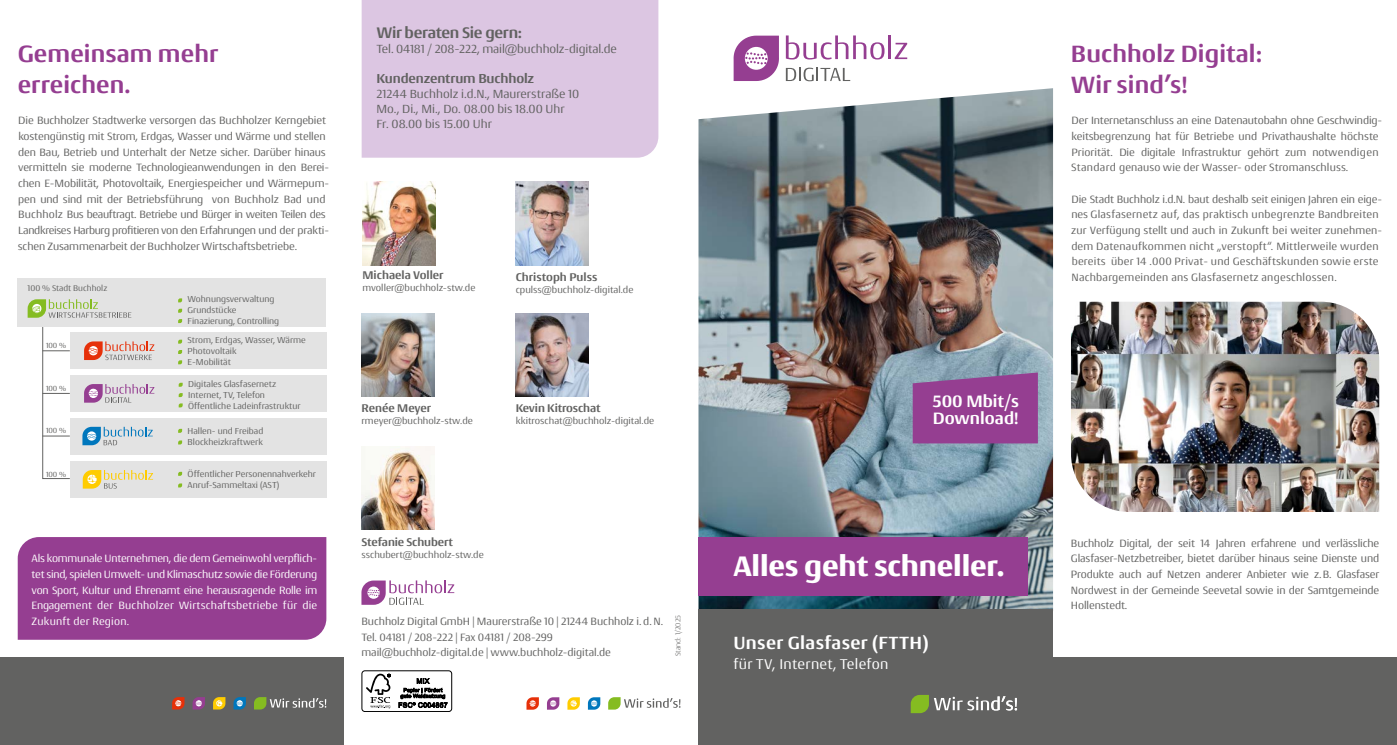
<style>
.page{position:relative;width:1397px;height:745px;background:#fff}
.page>*{position:absolute;margin:0;border:0;box-sizing:border-box;transform-origin:0 0}
.t1{font:800 30px "Conto";letter-spacing:-.005em;color:#fff}
.t2{font:700 25px/31.2px "Conto";letter-spacing:.005em;color:#953e91}
.t3{font:700 18.75px "Conto";letter-spacing:.02em;color:#fff}
.t4{font:700 17.5px/17.5px "Conto";color:#fff}
.t5{font:700 16.25px "Conto";letter-spacing:-.02em;color:#626261}
.t6{font:15px "Conto";letter-spacing:.02em;color:#fff}
.t7{font:700 13.75px "Conto";letter-spacing:-.01em;color:#626261}
.t8{font:12.5px/15px "Conto";color:#626261}
.t9{font:700 11.88px "Conto";letter-spacing:-.01em;color:#626261}
.t10{font:11.25px/15.6px "Conto";letter-spacing:-.01em;color:#626261}
.t11{font:11.25px/15.6px "Conto";letter-spacing:.02em;color:#626261}
.t12{font:11.25px/15.6px "Conto";letter-spacing:.02em;color:#fff;text-align:justify}
.t13{font:10px "Conto";color:#626261}
.t14{font:9.12px/11px "Conto";color:#626261}
.t15{font:8.75px "Conto";color:#626261}
.t16{font:7.88px "Conto";color:#626261}
.t17{font:300 7.5px "Conto";color:#626261}
</style>
<div class="page">
<img style="left:698px;top:88px;width:354px;height:521px">
<div style="left:0;top:657px;width:344px;height:87px;background:#626261"></div>
<div style="left:698px;top:609px;width:354px;height:135px;background:#626261"></div>
<svg style="left:608px;top:697px;width:72px;height:12px"></svg>
<svg style="left:361px;top:580px;width:93px;height:24px"></svg>
<div style="left:361px;top:670px;width:91px;height:41px;border:1px solid #000;border-radius:3px"></div>
<svg style="left:366px;top:673px;width:24px;height:34px"></svg>
<svg style="left:398px;top:678px;width:49px;height:29px"></svg>
<div style="left:1052px;top:657px;width:344px;height:87px;background:#626261"></div>
<svg style="left:233px;top:697px;width:13px;height:12px"></svg>
<svg style="left:172px;top:697px;width:12px;height:12px"></svg>
<svg style="left:192px;top:697px;width:13px;height:12px"></svg>
<svg style="left:213px;top:697px;width:12px;height:12px"></svg>
<svg style="left:254px;top:697px;width:72px;height:12px"></svg>
<svg style="left:588px;top:697px;width:12px;height:12px"></svg>
<svg style="left:526px;top:697px;width:13px;height:12px"></svg>
<svg style="left:547px;top:697px;width:12px;height:12px"></svg>
<svg style="left:567px;top:697px;width:12px;height:12px"></svg>
<svg style="left:733px;top:36px;width:45px;height:45px"></svg>
<svg style="left:785px;top:35px;width:99px;height:24px"></svg>
<hr style="left:888px;top:35px;width:3px;height:24px;background:#953e91">
<svg style="left:894px;top:43px;width:13px;height:16px"></svg>
<svg style="left:785px;top:68px;width:65px;height:13px"></svg>
<svg style="left:910px;top:695px;width:106px;height:17px"></svg>
<div style="left:18px;top:537px;width:308px;height:102px;background:#953e91"></div>
<img style="left:1071px;top:301px;width:307px;height:210px">
<div style="left:698px;top:536px;width:330px;height:58px;background:#953e91"></div>
<svg style="left:912px;top:372px;width:125px;height:71px;background:#934794"></svg>
<div style="left:361px;top:0;width:297px;height:158px;background:#dcc6e2"></div>
<img style="left:515px;top:182px;width:73px;height:83px">
<img style="left:515px;top:313px;width:73px;height:83px">
<img style="left:361px;top:313px;width:73px;height:83px">
<img style="left:362px;top:182px;width:73px;height:83px">
<img style="left:361px;top:446px;width:73px;height:83px">
<div style="left:70px;top:375px;width:256px;height:36px;background:#e3e3e3"></div>
<div style="left:70px;top:332px;width:256px;height:36px;background:#e3e3e3"></div>
<svg style="left:178px;top:350px;width:4px;height:4px"></svg>
<svg style="left:84px;top:384px;width:70px;height:18px"></svg>
<div style="left:18px;top:278px;width:308px;height:48px;background:#e3e3e3"></div>
<svg style="left:28px;top:299px;width:103px;height:18px"></svg>
<svg style="left:42px;top:326px;width:28px;height:153px"></svg>
<svg style="left:178px;top:298px;width:4px;height:4px"></svg>
<svg style="left:178px;top:319px;width:4px;height:4px"></svg>
<svg style="left:178px;top:308px;width:4px;height:4px"></svg>
<svg style="left:178px;top:339px;width:4px;height:4px"></svg>
<svg style="left:178px;top:360px;width:4px;height:4px"></svg>
<svg style="left:84px;top:341px;width:70px;height:19px"></svg>
<div style="left:70px;top:461px;width:256px;height:36px;background:#e3e3e3"></div>
<svg style="left:83px;top:470px;width:70px;height:18px"></svg>
<svg style="left:178px;top:471px;width:4px;height:4px"></svg>
<svg style="left:178px;top:483px;width:4px;height:4px"></svg>
<div style="left:70px;top:417px;width:256px;height:37px;background:#e3e3e3"></div>
<svg style="left:82px;top:426px;width:71px;height:19px"></svg>
<svg style="left:178px;top:428px;width:4px;height:4px"></svg>
<svg style="left:178px;top:440px;width:4px;height:4px"></svg>
<svg style="left:179px;top:393px;width:4px;height:4px"></svg>
<svg style="left:179px;top:382px;width:4px;height:4px"></svg>
<svg style="left:179px;top:403px;width:4px;height:4px"></svg>
<h2 class="t2" style="left:18px;top:37px;width:202px">Gemeinsam mehr erreichen.</h2>
<p class="t10" style="left:18px;top:112px;width:313px">Die Buchholzer Stadtwerke versorgen das Buchholzer Kerngebiet kostengünstig mit Strom, Erdgas, Wasser und Wärme und stellen den Bau, Betrieb und Unterhalt der Netze sicher. Darüber hinaus vermitteln sie moderne Technologieanwendungen in den Berei&shy;chen E-Mobilität, Photovoltaik, Energiespeicher und Wärmepum&shy;pen und sind mit der Betriebsführung von Buchholz Bad und Buchholz Bus beauftragt. Betriebe und Bürger in weiten Teilen des Landkreises Harburg profitieren von den Erfahrungen und der prakti&shy;schen Zusammenarbeit der Buchholzer Wirtschaftsbetriebe.</p>
<p class="t15" style="left:28px;top:282px;width:81px">100 % Stadt Buchholz</p>
<p class="t16" style="left:46px;top:340px;width:22px">100 %</p>
<p class="t16" style="left:46px;top:383px;width:22px">100 %</p>
<p class="t16" style="left:46px;top:425px;width:22px">100 %</p>
<p class="t16" style="left:46px;top:468px;width:22px">100 %</p>
<p class="t14" style="left:188px;top:293px;width:93px">Wohnungsverwaltung<br>Grundstücke<br>Finazierung, Controlling</p>
<p class="t14" style="left:188px;top:334px;width:120px">Strom, Erdgas, Wasser, Wärme<br>Photovoltaik<br>E-Mobilität</p>
<p class="t14" style="left:188px;top:377px;width:114px">Digitales Glasfasernetz<br>Internet, TV, Telefon<br>Öffentliche Ladeinfrastruktur</p>
<p class="t14" style="left:188px;top:425px;width:77px">Hallen- und Freibad<br>Blockheizkraftwerk</p>
<p class="t14" style="left:188px;top:468px;width:130px">Öffentlicher Personennahverkehr<br>Anruf-Sammeltaxi (AST)</p>
<h3 class="t5" style="left:376px;top:22px;width:147px">Wir beraten Sie gern:</h3>
<p class="t8" style="left:376px;top:41px;width:242px">Tel. 04181 / 208-222, mail@buchholz-digital.de</p>
<p class="t7" style="left:376px;top:69px;width:159px">Kundenzentrum Buchholz</p>
<p class="t8" style="left:376px;top:86px;width:204px">21244 Buchholz i.d.N., Maurerstraße 10<br>Mo., Di., Mi., Do. 08.00 bis 18.00 Uhr<br>Fr. 08.00 bis 15.00 Uhr</p>
<p class="t9" style="left:362px;top:267px;width:83px">Michaela Voller</p>
<p class="t13" style="left:362px;top:281px;width:114px">mvoller@buchholz-stw.de</p>
<p class="t9" style="left:515px;top:269px;width:83px">Christoph Pulss</p>
<p class="t13" style="left:515px;top:283px;width:119px">cpulss@buchholz-digital.de</p>
<p class="t9" style="left:361px;top:400px;width:71px">Renée Meyer</p>
<p class="t13" style="left:361px;top:414px;width:113px">rmeyer@buchholz-stw.de</p>
<p class="t9" style="left:515px;top:400px;width:86px">Kevin Kitroschat</p>
<p class="t13" style="left:515px;top:414px;width:140px">kkitroschat@buchholz-digital.de</p>
<h3 class="t4" style="left:932px;top:391px;width:88px">500 Mbit/s<br>Download!</h3>
<p class="t9" style="left:361px;top:534px;width:93px">Stefanie Schubert</p>
<p class="t13" style="left:361px;top:548px;width:124px">sschubert@buchholz-stw.de</p>
<p class="t12" style="left:32px;top:550px;width:287px">Als kommunale Unternehmen, die dem Gemeinwohl verpflich&shy;tet sind, spielen Umwelt- und Klimaschutz sowie die Förderung von Sport, Kultur und Ehrenamt eine herausragende Rolle im Engagement der Buchholzer Wirtschaftsbetriebe für die Zukunft der Region.</p>
<h1 class="t1" style="left:733px;top:546px;width:272px">Alles geht schneller.</h1>
<p class="t10" style="left:361px;top:612px;width:303px">Buchholz Digital GmbH | Maurerstraße 10 | 21244 Buchholz i. d. N.<br>Tel. 04181 / 208-222 | Fax 04181 / 208-299 mail@buchholz-digital.de | www.buchholz-digital.de</p>
<p class="t17" style="left:673px;top:655px;width:43px;rotate:-90deg">Stand: 1/2025</p>
<h3 class="t3" style="left:733px;top:630px;width:197px">Unser Glasfaser (FTTH)</h3>
<h3 class="t6" style="left:733px;top:653px;width:156px">für TV, Internet, Telefon</h3>
<h2 class="t2" style="left:1070px;top:37px;width:193px">Buchholz Digital:<br>Wir sind’s!</h2>
<p class="t10" style="left:1070px;top:112px;width:312px">Der Internetanschluss an eine Datenautobahn ohne Geschwindig&shy;keitsbegrenzung hat für Betriebe und Privathaushalte höchste Priorität. Die digitale Infrastruktur gehört zum notwendigen Standard genauso wie der Wasser- oder Stromanschluss.</p>
<p class="t11" style="left:1070px;top:190px;width:312px">Die Stadt Buchholz i.d.N. baut deshalb seit einigen Jahren ein eige&shy;nes Glasfasernetz auf, das praktisch unbegrenzte Bandbreiten zur Verfügung stellt und auch in Zukunft bei weiter zunehmen&shy;dem Datenaufkommen nicht „verstopft“. Mittlerweile wurden bereits über 14 .000 Privat- und Geschäftskunden sowie erste Nachbargemeinden ans Glasfasernetz angeschlossen.</p>
<p class="t10" style="left:1070px;top:534px;width:310px;text-align:justify">Buchholz Digital, der seit 14 Jahren erfahrene und verlässliche Glasfaser-Netzbetreiber, bietet darüber hinaus seine Dienste und Produkte auch auf Netzen anderer Anbieter wie z.B. Glasfaser Nordwest in der Gemeinde Seevetal sowie in der Samtgemeinde Hollenstedt.</p>
</div>
